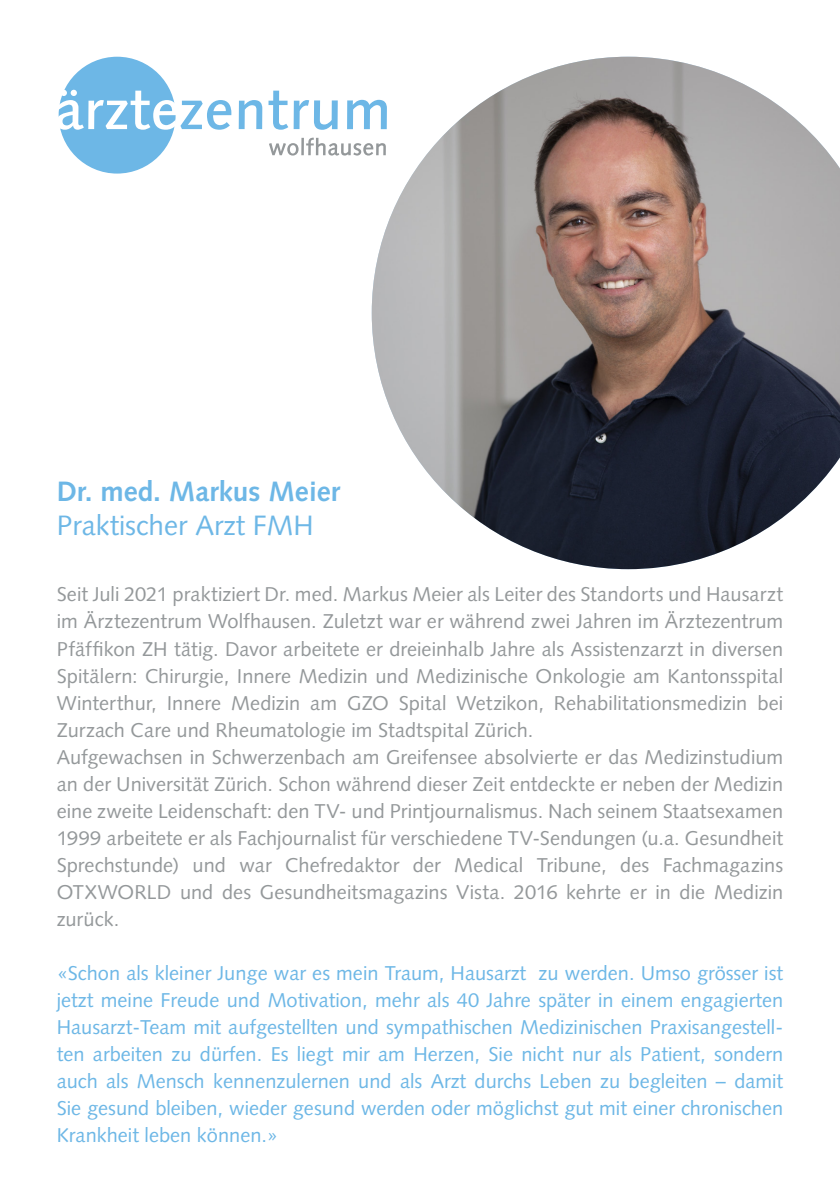
<style>
.page{position:relative;width:840px;height:1191px;background:#fff}
.page>*{position:absolute;margin:0;border:0;box-sizing:border-box;transform-origin:0 0}
.t1{font:700 28px "Syntax LT Std";color:#6db7e6}
.t2{font:28px "Syntax LT Std";color:#6db7e6}
.t3{font:20px/27px "Syntax LT Std";color:#94989a}
.t4{font:20px/27px "Syntax LT Std";color:#6db7e6;text-align:justify}
</style>
<div class="page">
<svg style="left:347px;top:100px;width:24px;height:29px"></svg>
<div style="left:59px;top:57px;width:116px;height:117px;background:#6db7e6;border-radius:50%"></div>
<svg style="left:238px;top:100px;width:24px;height:29px"></svg>
<svg style="left:268px;top:91px;width:69px;height:39px"></svg>
<svg style="left:58px;top:90px;width:173px;height:40px"></svg>
<svg style="left:269px;top:143px;width:29px;height:13px"></svg>
<hr style="left:301px;top:138px;width:3px;height:17px;background:#94989a">
<svg style="left:306px;top:138px;width:65px;height:18px"></svg>
<img style="left:371px;top:57px;width:468px;height:512px">
<h1 class="t1" style="left:57px;top:475px;width:285px">Dr. med. Markus Meier</h1>
<h1 class="t2" style="left:57px;top:508px;width:258px">Praktischer Arzt FMH</h1>
<p class="t3" style="left:57px;top:581px;width:727px">Seit Juli 2021 praktiziert Dr. med. Markus Meier als Leiter des Standorts und Hausarzt im Ärztezentrum Wolfhausen. Zuletzt war er während zwei Jahren im Ärztezentrum Pfäffikon ZH tätig. Davor arbeitete er dreieinhalb Jahre als Assistenzarzt in diversen Spitälern: Chirurgie, Innere Medizin und Medizinische Onkologie am Kantonsspital Winterthur, Innere Medizin am GZO Spital Wetzikon, Rehabilitationsmedizin bei Zurzach Care und Rheumatologie im Stadtspital Zürich.<br>Aufgewachsen in Schwerzenbach am Greifensee absolvierte er das Medizinstudium an der Universität Zürich. Schon während dieser Zeit entdeckte er neben der Medizin eine zweite Leidenschaft: den TV- und Printjournalismus. Nach seinem Staatsexamen 1999 arbeitete er als Fachjournalist für verschiedene TV-Sendungen (u.a. Gesundheit Sprechstunde) und war Chefredaktor der Medical Tribune, des Fachmagazins OTXWORLD und des Gesundheitsmagazins Vista. 2016 kehrte er in die Medizin zurück.</p>
<p class="t4" style="left:57px;top:959px;width:727px">«Schon als kleiner Junge war es mein Traum, Hausarzt zu werden. Umso grösser ist jetzt meine Freude und Motivation, mehr als 40 Jahre später in einem engagierten Hausarzt-Team mit aufgestellten und sympathischen Medizinischen Praxisangestell&shy;ten arbeiten zu dürfen. Es liegt mir am Herzen, Sie nicht nur als Patient, sondern auch als Mensch kennenzulernen und als Arzt durchs Leben zu begleiten – damit Sie gesund bleiben, wieder gesund werden oder möglichst gut mit einer chronischen Krankheit leben können.»</p>
</div>
